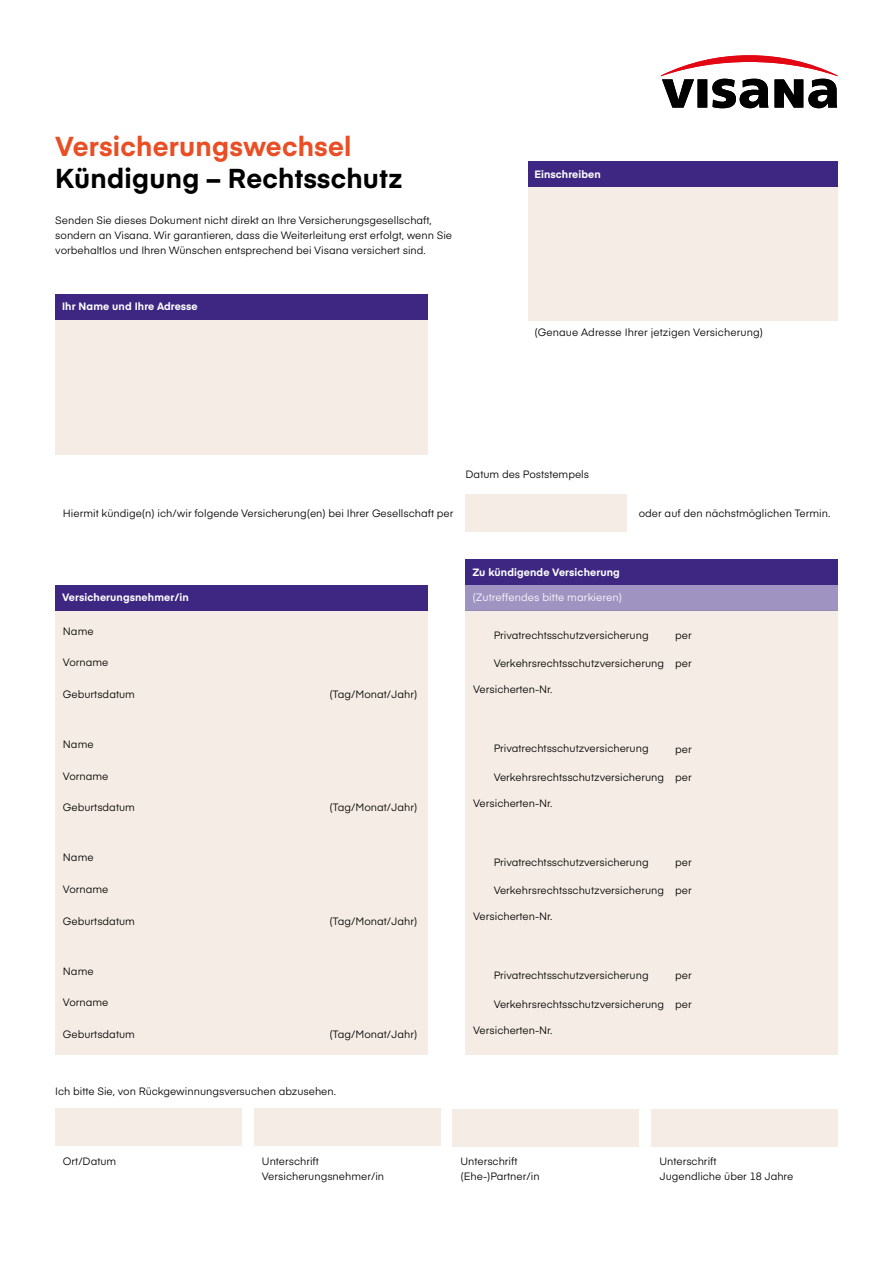
<style>
.page{position:relative;width:893px;height:1263px;background:#fff}
.page>*{position:absolute;margin:0;border:0;box-sizing:border-box;transform-origin:0 0}
.t1{font:700 27px "Eina 03";letter-spacing:.01em;color:#000}
.t2{font:700 27px "Eina 03";letter-spacing:.01em;color:#e94e24}
.t3{font:10.5px/15px "Eina 03";color:#000}
.t4{font:700 10.5px "Eina 03";letter-spacing:.01em;color:#fff}
.t5{font:10.5px "Eina 03";letter-spacing:.01em;color:#fff}
</style>
<div class="page">
<div style="left:466px;top:610px;width:372px;height:445px;background:#f5ede5"></div>
<div style="left:55px;top:610px;width:372px;height:445px;background:#f5ede5"></div>
<div style="left:55px;top:320px;width:372px;height:134px;background:#f5ede5"></div>
<svg style="left:661px;top:55px;width:177px;height:53px"></svg>
<div style="left:55px;top:294px;width:372px;height:26px;background:#3d2783"></div>
<div style="left:466px;top:495px;width:161px;height:37px;background:#f5ede5"></div>
<div style="left:55px;top:585px;width:372px;height:25px;background:#3d2783"></div>
<div style="left:466px;top:559px;width:372px;height:26px;background:#3d2783"></div>
<div style="left:466px;top:585px;width:372px;height:25px;background:#9e93c1"></div>
<div style="left:55px;top:1108px;width:186px;height:38px;background:#f5ede5"></div>
<div style="left:254px;top:1108px;width:186px;height:38px;background:#f5ede5"></div>
<div style="left:453px;top:1109px;width:186px;height:37px;background:#f5ede5"></div>
<div style="left:652px;top:1109px;width:186px;height:37px;background:#f5ede5"></div>
<div style="left:529px;top:186px;width:309px;height:135px;background:#f5ede5"></div>
<div style="left:529px;top:162px;width:309px;height:25px;background:#3d2783"></div>
<h1 class="t2" style="left:55px;top:126px;width:298px">Versicherungswechsel</h1>
<h1 class="t1" style="left:55px;top:159px;width:349px">Kündigung – Rechtsschutz</h1>
<p class="t3" style="left:55px;top:212px;width:398px">Senden Sie dieses Dokument nicht direkt an Ihre Versicherungsgesellschaft, sondern an Visana. Wir garantieren, dass die Weiterleitung erst erfolgt, wenn Sie vorbehaltlos und Ihren Wünschen entsprechend bei Visana versichert sind.</p>
<p class="t4" style="left:62px;top:299px;width:137px">Ihr Name und Ihre Adresse</p>
<p class="t4" style="left:534px;top:166px;width:68px">Einschreiben</p>
<p class="t3" style="left:534px;top:324px;width:230px">(Genaue Adresse Ihrer jetzigen Versicherung)</p>
<p class="t3" style="left:63px;top:505px;width:392px">Hiermit kündige(n) ich/wir folgende Versicherung(en) bei Ihrer Gesellschaft per</p>
<p class="t3" style="left:466px;top:466px;width:125px">Datum des Poststempels</p>
<p class="t3" style="left:639px;top:505px;width:193px">oder auf den nächstmöglichen Termin.</p>
<p class="t4" style="left:62px;top:590px;width:128px">Versicherungsnehmer/in</p>
<p class="t3" style="left:63px;top:622px;width:32px">Name</p>
<p class="t3" style="left:63px;top:654px;width:47px">Vorname</p>
<p class="t3" style="left:63px;top:686px;width:74px">Geburtsdatum</p>
<p class="t3" style="left:330px;top:686px;width:89px">(Tag/Monat/Jahr)</p>
<p class="t3" style="left:63px;top:736px;width:32px">Name</p>
<p class="t3" style="left:63px;top:767px;width:47px">Vorname</p>
<p class="t3" style="left:63px;top:799px;width:74px">Geburtsdatum</p>
<p class="t3" style="left:330px;top:799px;width:89px">(Tag/Monat/Jahr)</p>
<p class="t3" style="left:63px;top:849px;width:32px">Name</p>
<p class="t3" style="left:63px;top:881px;width:47px">Vorname</p>
<p class="t3" style="left:63px;top:912px;width:74px">Geburtsdatum</p>
<p class="t3" style="left:330px;top:912px;width:89px">(Tag/Monat/Jahr)</p>
<p class="t3" style="left:63px;top:963px;width:32px">Name</p>
<p class="t3" style="left:63px;top:994px;width:47px">Vorname</p>
<p class="t3" style="left:63px;top:1026px;width:74px">Geburtsdatum</p>
<p class="t3" style="left:330px;top:1026px;width:89px">(Tag/Monat/Jahr)</p>
<p class="t3" style="left:55px;top:1083px;width:282px">Ich bitte Sie, von Rückgewinnungsversuchen abzusehen.</p>
<p class="t4" style="left:472px;top:564px;width:149px">Zu kündigende Versicherung</p>
<p class="t5" style="left:472px;top:590px;width:151px">(Zutreffendes bitte markieren)</p>
<p class="t3" style="left:494px;top:627px;width:156px">Privatrechtsschutzversicherung</p>
<p class="t3" style="left:675px;top:627px;width:18px">per</p>
<p class="t3" style="left:494px;top:655px;width:200px">Verkehrsrechtsschutzversicherung per</p>
<p class="t3" style="left:473px;top:681px;width:81px">Versicherten-Nr.</p>
<p class="t3" style="left:494px;top:740px;width:156px">Privatrechtsschutzversicherung</p>
<p class="t3" style="left:675px;top:740px;width:18px">per</p>
<p class="t3" style="left:494px;top:769px;width:200px">Verkehrsrechtsschutzversicherung per</p>
<p class="t3" style="left:473px;top:795px;width:81px">Versicherten-Nr.</p>
<p class="t3" style="left:494px;top:854px;width:156px">Privatrechtsschutzversicherung</p>
<p class="t3" style="left:675px;top:854px;width:18px">per</p>
<p class="t3" style="left:494px;top:882px;width:200px">Verkehrsrechtsschutzversicherung per</p>
<p class="t3" style="left:473px;top:908px;width:81px">Versicherten-Nr.</p>
<p class="t3" style="left:494px;top:967px;width:156px">Privatrechtsschutzversicherung</p>
<p class="t3" style="left:675px;top:967px;width:18px">per</p>
<p class="t3" style="left:494px;top:996px;width:200px">Verkehrsrechtsschutzversicherung per</p>
<p class="t3" style="left:473px;top:1021px;width:81px">Versicherten-Nr.</p>
<p class="t3" style="left:63px;top:1153px;width:55px">Ort/Datum</p>
<p class="t3" style="left:262px;top:1153px;width:124px">Unterschrift<br>Versicherungsnehmer/in</p>
<p class="t3" style="left:460px;top:1153px;width:81px">Unterschrift (Ehe-)Partner/in</p>
<p class="t3" style="left:659px;top:1153px;width:135px">Unterschrift<br>Jugendliche über 18 Jahre</p>
</div>
